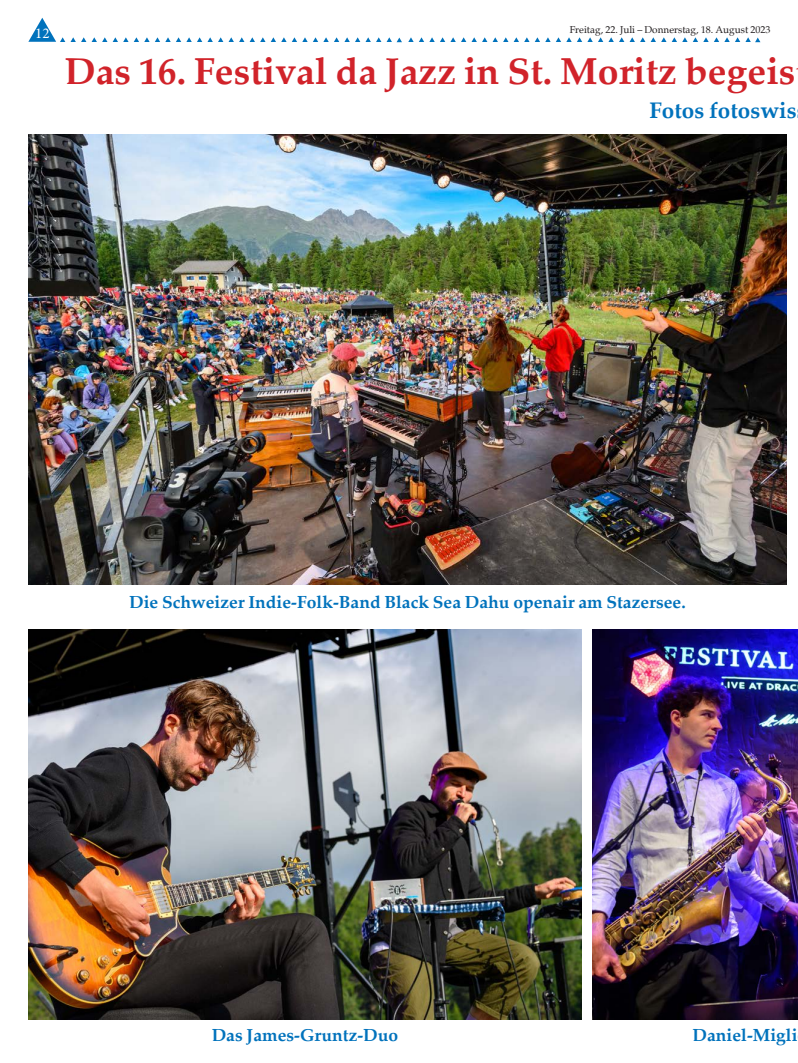
<style>
.page{position:relative;width:798px;height:1063px;background:#fff}
.page>*{position:absolute;margin:0;border:0;box-sizing:border-box;transform-origin:0 0}
.Seitenrubrik{font:700 37.5px "Palatia";color:#d1232a}
.Seitenrubrik-2{font:700 22.5px "Palatia";color:#0072bc}
.Seitenrubrik-3{font:700 17.5px "Palatia";color:#0072bc}
.t1{font:15px "Minion Pro";color:#fff}
.t2{font:10px "Palatia";color:#231f20}
</style>
<div class="page">
<svg style="left:113px;top:37px;width:15px;height:5px"></svg>
<svg style="left:134px;top:37px;width:15px;height:5px"></svg>
<svg style="left:155px;top:37px;width:152px;height:5px"></svg>
<svg style="left:313px;top:37px;width:15px;height:5px"></svg>
<svg style="left:334px;top:37px;width:15px;height:5px"></svg>
<svg style="left:28px;top:18px;width:79px;height:24px"></svg>
<svg style="left:355px;top:37px;width:47px;height:5px"></svg>
<svg style="left:408px;top:37px;width:47px;height:5px"></svg>
<svg style="left:461px;top:37px;width:15px;height:5px"></svg>
<svg style="left:482px;top:37px;width:15px;height:5px"></svg>
<svg style="left:503px;top:37px;width:152px;height:5px"></svg>
<svg style="left:661px;top:37px;width:15px;height:5px"></svg>
<svg style="left:682px;top:37px;width:15px;height:5px"></svg>
<svg style="left:703px;top:37px;width:57px;height:5px"></svg>
<img style="left:28px;top:135px;width:758px;height:450px">
<img style="left:28px;top:630px;width:553px;height:390px">
<img style="left:592px;top:630px;width:205px;height:390px">
<p class="t1" style="left:35px;top:23px;width:16px">12</p>
<p class="t2" style="left:569px;top:23px;width:202px">Freitag, 22. Juli – Donnerstag, 18. August 2023</p>
<p class="Seitenrubrik" style="left:64px;top:49px;width:732px">Das 16. Festival da Jazz in St. Moritz begeis</p>
<p class="Seitenrubrik-2" style="left:649px;top:97px;width:149px">Fotos fotoswis</p>
<p class="Seitenrubrik-3" style="left:129px;top:592px;width:558px">Die Schweizer Indie-Folk-Band Black Sea Dahu openair am Stazersee.</p>
<p class="Seitenrubrik-3" style="left:211px;top:1024px;width:188px">Das James-Gruntz-Duo</p>
<p class="Seitenrubrik-3" style="left:692px;top:1024px;width:106px">Daniel-Migli</p>
</div>
